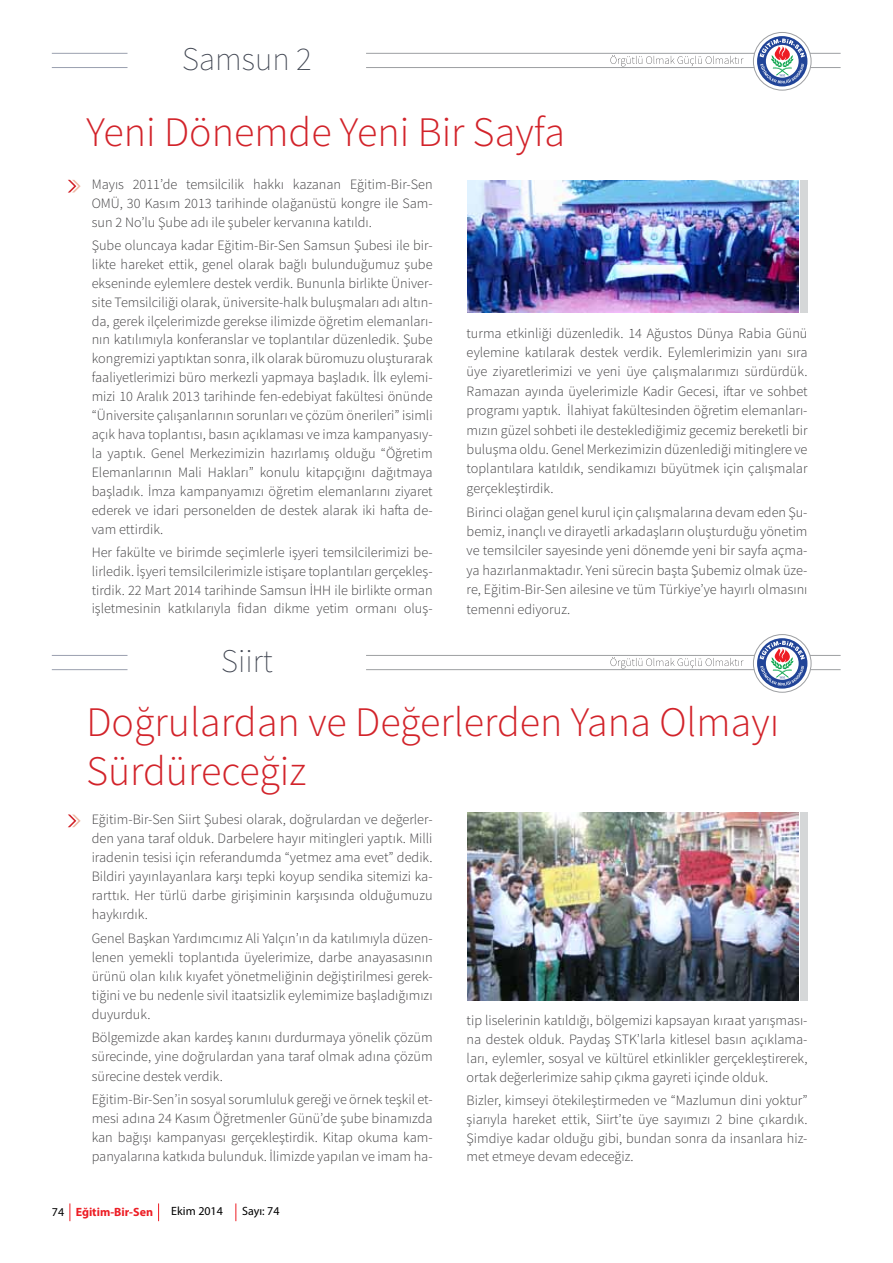
<style>
.page{position:relative;width:893px;height:1263px;background:#fff}
.page>*{position:absolute;margin:0;border:0;box-sizing:border-box;transform-origin:0 0}
.t1{font:300 42px/49.2px "Source Sans Pro";color:#d2232a}
.t2{font:200 33px "Source Sans Pro";color:#404551}
.t3{font:300 14.25px/18.9px "Source Sans Pro";color:#414042;text-align:justify}
.t4{font:700 12px "Myriad Pro";color:#ed1d24}
.t5{font:12px "Myriad Pro";color:#000}
.s1{font-weight:400;color:#000}
</style>
<div class="page">
<svg style="left:70px;top:1203px;width:1px;height:18px"></svg>
<svg style="left:158px;top:1203px;width:1px;height:18px"></svg>
<svg style="left:236px;top:1203px;width:1px;height:18px"></svg>
<img style="left:467px;top:180px;width:331px;height:133px">
<div style="left:800px;top:180px;width:8px;height:133px;background:#d5d7d8"></div>
<hr style="left:52px;top:53px;width:76px;height:1px;background:#9aa0af">
<hr style="left:52px;top:67px;width:76px;height:1px;background:#9aa0af">
<hr style="left:366px;top:53px;width:475px;height:1px;background:#9d9fa2">
<hr style="left:366px;top:67px;width:475px;height:1px;background:#9d9fa2">
<svg style="left:610px;top:55px;width:133px;height:11px"></svg>
<svg style="left:753px;top:32px;width:58px;height:58px"></svg>
<div style="left:753px;top:32px;width:58px;height:58px;border:1px solid #9d9fa2;border-radius:50%"></div>
<svg style="left:757px;top:36px;width:50px;height:50px"></svg>
<svg style="left:68px;top:180px;width:13px;height:13px"></svg>
<hr style="left:52px;top:655px;width:76px;height:1px;background:#9aa0af">
<hr style="left:52px;top:669px;width:76px;height:1px;background:#9aa0af">
<hr style="left:366px;top:655px;width:475px;height:1px;background:#9d9fa2">
<hr style="left:366px;top:669px;width:475px;height:1px;background:#9d9fa2">
<svg style="left:610px;top:657px;width:133px;height:11px"></svg>
<svg style="left:753px;top:634px;width:58px;height:58px"></svg>
<div style="left:753px;top:634px;width:58px;height:58px;border:1px solid #9d9fa2;border-radius:50%"></div>
<svg style="left:757px;top:638px;width:50px;height:51px"></svg>
<svg style="left:68px;top:814px;width:13px;height:13px"></svg>
<img style="left:467px;top:813px;width:331px;height:188px">
<div style="left:800px;top:813px;width:8px;height:188px;background:#d5d7d8"></div>
<h2 class="t2" style="left:182px;top:39px;width:131px">Samsun 2</h2>
<h1 class="t1" style="left:86px;top:108px;width:480px">Yeni Dönemde Yeni Bir Sayfa</h1>
<p class="t3" style="left:92px;top:175px;width:342px">Mayıs 2011’de temsilcilik hakkı kazanan Eğitim-Bir-Sen OMÜ, 30 Kasım 2013 tarihinde olağanüstü kongre ile Sam&shy;sun 2 No’lu Şube adı ile şubeler kervanına katıldı.</p>
<p class="t3" style="left:92px;top:236px;width:342px">Şube oluncaya kadar Eğitim-Bir-Sen Samsun Şubesi ile bir&shy;likte hareket ettik, genel olarak bağlı bulunduğumuz şube ekseninde eylemlere destek verdik. Bununla birlikte Üniver&shy;site Temsilciliği olarak, üniversite-halk buluşmaları adı altın&shy;da, gerek ilçelerimizde gerekse ilimizde öğretim elemanları&shy;nın katılımıyla konferanslar ve toplantılar düzenledik. Şube kongremizi yaptıktan sonra, ilk olarak büromuzu oluşturarak faaliyetlerimizi büro merkezli yapmaya başladık. İlk eylemi&shy;mizi 10 Aralık 2013 tarihinde fen-edebiyat fakültesi önünde “Üniversite çalışanlarının sorunları ve çözüm önerileri” isimli açık hava toplantısı, basın açıklaması ve imza kampanyasıy&shy;la yaptık. Genel Merkezimizin hazırlamış olduğu “Öğretim Elemanlarının Mali Hakları” konulu kitapçığını dağıtmaya başladık. İmza kampanyamızı öğretim elemanlarını ziyaret ederek ve idari personelden de destek alarak iki hafta de&shy;vam ettirdik.</p>
<p class="t3" style="left:92px;top:543px;width:342px">Her fakülte ve birimde seçimlerle işyeri temsilcilerimizi be&shy;lirledik. İşyeri temsilcilerimizle istişare toplantıları gerçekleş&shy;tirdik. 22 Mart 2014 tarihinde Samsun İHH ile birlikte orman işletmesinin katkılarıyla fidan dikme yetim ormanı oluş-</p>
<h2 class="t2" style="left:221px;top:641px;width:53px">Siirt</h2>
<p class="t3" style="left:467px;top:323px;width:342px;line-height:19.4px">turma etkinliği düzenledik. 14 Ağustos Dünya Rabia Günü eylemine katılarak destek verdik. Eylemlerimizin yanı sıra üye ziyaretlerimizi ve yeni üye çalışmalarımızı sürdürdük.<br>Ramazan ayında üyelerimizle Kadir Gecesi, iftar ve sohbet programı yaptık. İlahiyat fakültesinden öğretim elemanları&shy;mızın güzel sohbeti ile desteklediğimiz gecemiz bereketli bir buluşma oldu. Genel Merkezimizin düzenlediği mitinglere ve toplantılara katıldık, sendikamızı büyütmek için çalışmalar gerçekleştirdik.</p>
<p class="t3" style="left:467px;top:502px;width:342px;line-height:19.4px">Birinci olağan genel kurul için çalışmalarına devam eden Şu&shy;bemiz, inançlı ve dirayetli arkadaşların oluşturduğu yönetim ve temsilciler sayesinde yeni dönemde yeni bir sayfa açma&shy;ya hazırlanmaktadır. Yeni sürecin başta Şubemiz olmak üze&shy;re, Eğitim-Bir-Sen ailesine ve tüm Türkiye’ye hayırlı olmasını temenni ediyoruz.</p>
<h1 class="t1" style="left:86px;top:698px;width:694px">Doğrulardan ve Değerlerden Yana Olmayı<br>Sürdüreceğiz</h1>
<p class="t3" style="left:92px;top:809px;width:342px">Eğitim-Bir-Sen Siirt Şubesi olarak, doğrulardan ve değerler&shy;den yana taraf olduk. Darbelere hayır mitingleri yaptık. Milli iradenin tesisi için referandumda “yetmez ama evet” dedik.<br>Bildiri yayınlayanlara karşı tepki koyup sendika sitemizi ka&shy;rarttık. Her türlü darbe girişiminin karşısında olduğumuzu haykırdık.</p>
<p class="t3" style="left:92px;top:928px;width:342px">Genel Başkan Yardımcımız Ali Yalçın’ın da katılımıyla düzen&shy;lenen yemekli toplantıda üyelerimize, darbe anayasasının ürünü olan kılık kıyafet yönetmeliğinin değiştirilmesi gerek&shy;tiğini ve bu nedenle sivil itaatsizlik eylemimize başladığımızı duyurduk.</p>
<p class="t3" style="left:92px;top:1028px;width:342px">Bölgemizde akan kardeş kanını durdurmaya yönelik çözüm sürecinde, yine doğrulardan yana taraf olmak adına çözüm sürecine destek verdik.</p>
<p class="t3" style="left:92px;top:1090px;width:342px">Eğitim-Bir-Sen’in sosyal sorumluluk gereği ve örnek teşkil et&shy;mesi adına 24 Kasım Öğretmenler Günü’de şube binamızda kan bağışı kampanyası gerçekleştirdik. Kitap okuma kam&shy;panyalarına katkıda bulunduk. İlimizde yapılan ve imam ha-</p>
<p class="t4" style="left:52px;top:1204px;width:103px"><span class="s1">74</span> Eğitim-Bir-Sen</p>
<p class="t5" style="left:171px;top:1204px;width:53px">Ekim 2014</p>
<p class="t5" style="left:242px;top:1204px;width:39px">Sayı: 74</p>
<p class="t3" style="left:467px;top:1011px;width:342px">tip liselerinin katıldığı, bölgemizi kapsayan kıraat yarışması&shy;na destek olduk. Paydaş STK’larla kitlesel basın açıklama&shy;ları, eylemler, sosyal ve kültürel etkinlikler gerçekleştirerek, ortak değerlerimize sahip çıkma gayreti içinde olduk.</p>
<p class="t3" style="left:467px;top:1091px;width:342px">Bizler, kimseyi ötekileştirmeden ve “Mazlumun dini yoktur” şiarıyla hareket ettik, Siirt’te üye sayımızı 2 bine çıkardık.<br>Şimdiye kadar olduğu gibi, bundan sonra da insanlara hiz&shy;met etmeye devam edeceğiz.</p>
</div>
